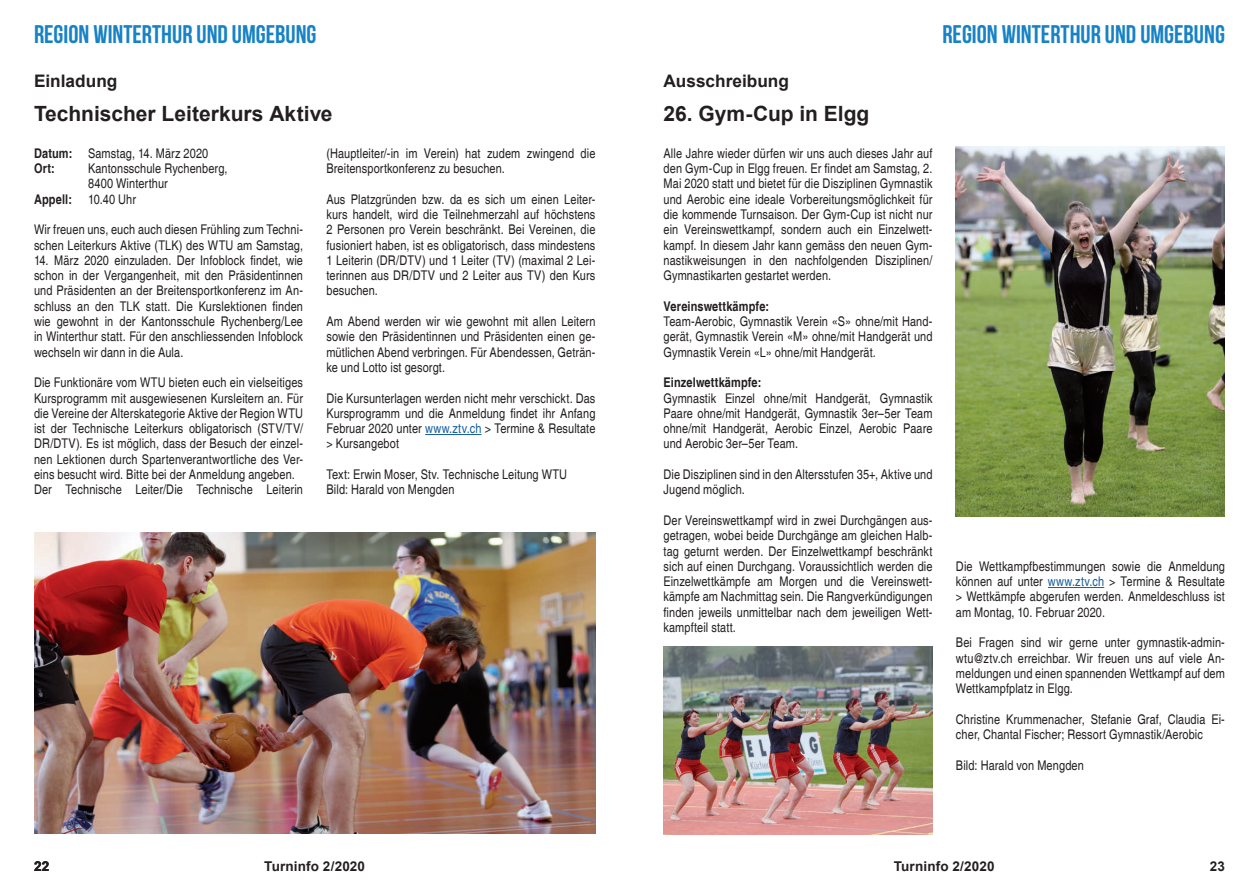
<style>
.page{position:relative;width:1259px;height:893px;background:#fff}
.page>*{position:absolute;margin:0;border:0;box-sizing:border-box;transform-origin:0 0}
.t1{font:700 25.5px "Bebas Neue";color:#1782c5}
.t2{font:700 21px "Arial";color:#231f20}
.t3{font:700 17.25px "Arial";color:#231f20}
.t4{font:700 13.5px "Arial";letter-spacing:.01em;color:#231f20}
.t5{font:condensed 13.35px/15.3px "Helvetica";letter-spacing:.01em;color:#231f20;text-align:justify}
.t6{font:700 condensed 13.35px "Helvetica";letter-spacing:.01em;color:#231f20}
.s1{color:#175d9e}
.s2{font-weight:700}
</style>
<div class="page">
<hr style="left:425px;top:434px;width:56px;height:1px;background:#175d9e">
<hr style="left:1048px;top:587px;width:56px;height:1px;background:#175d9e">
<img style="left:34px;top:533px;width:561px;height:301px">
<img style="left:663px;top:646px;width:269px;height:188px">
<img style="left:956px;top:147px;width:269px;height:370px">
<h1 class="t1" style="left:34px;top:21px;width:284px">REGION WINTERTHUR UND UMGEBUNG</h1>
<h1 class="t1" style="left:942px;top:21px;width:284px">REGION WINTERTHUR UND UMGEBUNG</h1>
<p class="t3" style="left:34px;top:69px;width:85px">Einladung</p>
<h2 class="t2" style="left:34px;top:99px;width:300px">Technischer Leiterkurs Aktive</h2>
<p class="t5" style="left:326px;top:146px;width:270px">(Hauptleiter/-in im Verein) hat zudem zwingend die<br>Breitensportkonferenz zu besuchen.</p>
<p class="t5" style="left:326px;top:191px;width:270px">Aus Platzgründen bzw. da es sich um einen Leiter&shy;kurs handelt, wird die Teilnehmerzahl auf höchstens 2 Personen pro Verein beschränkt. Bei Vereinen, die fusioniert haben, ist es obligatorisch, dass mindestens 1 Leiterin (DR/DTV) und 1 Leiter (TV) (maximal 2 Lei&shy;terinnen aus DR/DTV und 2 Leiter aus TV) den Kurs besuchen.</p>
<p class="t5" style="left:326px;top:314px;width:270px">Am Abend werden wir wie gewohnt mit allen Leitern sowie den Präsidentinnen und Präsidenten einen ge&shy;mütlichen Abend verbringen. Für Abendessen, Geträn&shy;ke und Lotto ist gesorgt.</p>
<p class="t5" style="left:326px;top:390px;width:270px">Die Kursunterlagen werden nicht mehr verschickt. Das Kursprogramm und die Anmeldung findet ihr Anfang Februar 2020 unter <span class="s1">www.ztv.ch</span> &gt; Termine &amp; Resultate &gt; Kursangebot</p>
<p class="t5" style="left:326px;top:467px;width:242px">Text: Erwin Moser, Stv. Technische Leitung WTU<br>Bild: Harald von Mengden</p>
<p class="t3" style="left:663px;top:69px;width:127px">Ausschreibung</p>
<h2 class="t2" style="left:663px;top:99px;width:207px">26. Gym-Cup in Elgg</h2>
<p class="t5" style="left:663px;top:146px;width:270px">Alle Jahre wieder dürfen wir uns auch dieses Jahr auf den Gym-Cup in Elgg freuen. Er findet am Samstag, 2.<br>Mai 2020 statt und bietet für die Disziplinen Gymnastik und Aerobic eine ideale Vorbereitungsmöglichkeit für die kommende Turnsaison. Der Gym-Cup ist nicht nur ein Vereinswettkampf, sondern auch ein Einzelwett&shy;kampf. In diesem Jahr kann gemäss den neuen Gym&shy;nastikweisungen in den nachfolgenden Disziplinen/ Gymnastikarten gestartet werden.</p>
<p class="t6" style="left:663px;top:298px;width:107px">Vereinswettkämpfe:</p>
<p class="t5" style="left:663px;top:314px;width:270px">Team-Aerobic, Gymnastik Verein «S» ohne/mit Hand&shy;gerät, Gymnastik Verein «M» ohne/mit Handgerät und Gymnastik Verein «L» ohne/mit Handgerät.</p>
<p class="t6" style="left:663px;top:374px;width:99px">Einzelwettkämpfe:</p>
<p class="t5" style="left:663px;top:390px;width:270px">Gymnastik Einzel ohne/mit Handgerät, Gymnastik Paare ohne/mit Handgerät, Gymnastik 3er–5er Team ohne/mit Handgerät, Aerobic Einzel, Aerobic Paare und Aerobic 3er–5er Team.</p>
<p class="t5" style="left:663px;top:467px;width:270px">Die Disziplinen sind in den Altersstufen 35+, Aktive und<br>Jugend möglich.</p>
<p class="t5" style="left:663px;top:513px;width:270px">Der Vereinswettkampf wird in zwei Durchgängen aus&shy;getragen, wobei beide Durchgänge am gleichen Halb&shy;tag geturnt werden. Der Einzelwettkampf beschränkt sich auf einen Durchgang. Voraussichtlich werden die Einzelwettkämpfe am Morgen und die Vereinswett&shy;kämpfe am Nachmittag sein. Die Rangverkündigungen finden jeweils unmittelbar nach dem jeweiligen Wett&shy;kampfteil statt.</p>
<p class="t5" style="left:34px;top:146px;width:176px"><span class="s2">Datum:</span> Samstag, 14. März 2020<br><span class="s2">Ort:</span></p>
<p class="t5" style="left:88px;top:161px;width:141px">Kantonsschule Rychenberg,</p>
<p class="t5" style="left:88px;top:176px;width:81px">8400 Winterthur</p>
<p class="t5" style="left:34px;top:191px;width:103px"><span class="s2">Appell:</span> 10.40 Uhr</p>
<p class="t5" style="left:34px;top:222px;width:270px">Wir freuen uns, euch auch diesen Frühling zum Techni&shy;schen Leiterkurs Aktive (TLK) des WTU am Samstag,</p>
<p class="t5" style="left:34px;top:253px;width:270px">14. März 2020 einzuladen. Der Infoblock findet, wie schon in der Vergangenheit, mit den Präsidentinnen und Präsidenten an der Breitensportkonferenz im An&shy;schluss an den TLK statt. Die Kurslektionen finden wie gewohnt in der Kantonsschule Rychenberg/Lee in Winterthur statt. Für den anschliessenden Infoblock wechseln wir dann in die Aula.</p>
<p class="t5" style="left:34px;top:375px;width:270px;text-align:left">Die Funktionäre vom WTU bieten euch ein vielseitiges Kursprogramm mit ausgewiesenen Kursleitern an. Für die Vereine der Alterskategorie Aktive der Region WTU ist der Technische Leiterkurs obligatorisch (STV/TV/ DR/DTV). Es ist möglich, dass der Besuch der einzel&shy;nen Lektionen durch Spartenverantwortliche des Ver&shy;eins besucht wird. Bitte bei der Anmeldung angeben.<br>Der Technische Leiter/Die Technische Leiterin</p>
<p class="t5" style="left:956px;top:559px;width:270px">Die Wettkampfbestimmungen sowie die Anmeldung können auf unter <span class="s1">www.ztv.ch</span> &gt; Termine &amp; Resultate &gt; Wettkämpfe abgerufen werden. Anmeldeschluss ist am Montag, 10. Februar 2020.</p>
<p class="t5" style="left:956px;top:635px;width:270px">Bei Fragen sind wir gerne unter gymnastik-admin&shy;wtu@ztv.ch erreichbar. Wir freuen uns auf viele An&shy;meldungen und einen spannenden Wettkampf auf dem Wettkampfplatz in Elgg.</p>
<p class="t5" style="left:956px;top:712px;width:270px">Christine Krummenacher, Stefanie Graf, Claudia Ei&shy;cher, Chantal Fischer; Ressort Gymnastik/Aerobic</p>
<p class="t5" style="left:956px;top:758px;width:129px">Bild: Harald von Mengden</p>
<p class="t4" style="left:34px;top:857px;width:17px">22</p>
<p class="t4" style="left:264px;top:857px;width:102px">Turninfo 2/2020</p>
<p class="t4" style="left:894px;top:857px;width:102px">Turninfo 2/2020</p>
<p class="t4" style="left:1209px;top:857px;width:17px">23</p>
</div>
